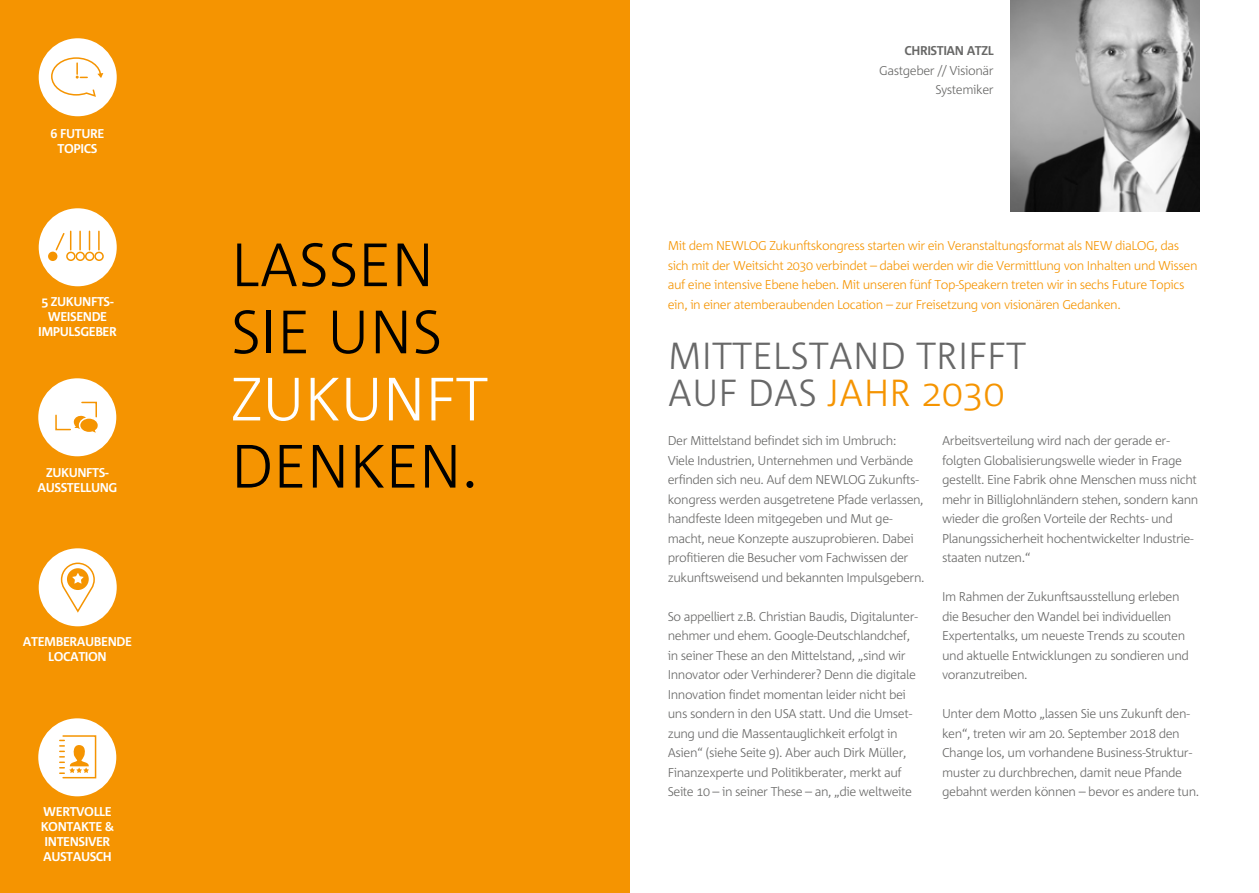
<style>
.page{position:relative;width:1259px;height:893px;background:#fff}
.page>*{position:absolute;margin:0;border:0;box-sizing:border-box;transform-origin:0 0}
.t1{font:300 61.05px/67.2px "Corpid";color:#000}
.t2{font:300 61.05px "Corpid";letter-spacing:-.005em;color:#fff}
.t3{font:300 37.65px/37.5px "Corpid";color:#686868}
.t4{font:300 12.75px/19.5px "Corpid";letter-spacing:-.035em;color:#686867}
.t5{font:300 12.75px/19.5px "Corpid";letter-spacing:-.035em;color:#f59401}
.t6{font:700 12.75px/15px "Corpid";letter-spacing:-.035em;color:#fff;text-align:center}
.t7{font:700 12.75px "Corpid";letter-spacing:-.035em;color:#686867}
.s1{color:#f59401}
</style>
<div class="page">
<div style="left:0;top:0;width:629px;height:893px;background:#f59401"></div>
<img style="left:1010px;top:0;width:189px;height:211px">
<div style="left:39px;top:38px;width:78px;height:78px;background:#fff;border-radius:50%"></div>
<svg style="left:51px;top:57px;width:52px;height:40px"></svg>
<div style="left:39px;top:208px;width:78px;height:78px;background:#fff;border-radius:50%"></div>
<div style="left:66px;top:252px;width:10px;height:9px;border:2px solid #f59401;border-radius:50%"></div>
<div style="left:76px;top:252px;width:9px;height:9px;border:2px solid #f59401;border-radius:50%"></div>
<svg style="left:79px;top:231px;width:2px;height:19px"></svg>
<div style="left:85px;top:252px;width:9px;height:9px;border:2px solid #f59401;border-radius:50%"></div>
<svg style="left:89px;top:231px;width:1px;height:19px"></svg>
<div style="left:94px;top:252px;width:10px;height:9px;border:2px solid #f59401;border-radius:50%"></div>
<svg style="left:98px;top:231px;width:2px;height:19px"></svg>
<div style="left:48px;top:252px;width:9px;height:9px;background:#f59401;border-radius:50%"></div>
<svg style="left:55px;top:231px;width:16px;height:21px"></svg>
<div style="left:38px;top:378px;width:78px;height:78px;background:#fff;border-radius:50%"></div>
<svg style="left:55px;top:401px;width:43px;height:32px"></svg>
<div style="left:39px;top:548px;width:78px;height:78px;background:#fff;border-radius:50%"></div>
<svg style="left:60px;top:562px;width:35px;height:51px"></svg>
<div style="left:38px;top:718px;width:78px;height:78px;background:#fff;border-radius:50%"></div>
<div style="left:62px;top:735px;width:34px;height:43px;border:2px solid #f59401"></div>
<svg style="left:60px;top:740px;width:29px;height:34px"></svg>
<p class="t6" style="left:51px;top:127px;width:55px">6 FUTURE<br>TOPICS</p>
<p class="t6" style="left:38px;top:294px;width:80px">5 ZUKUNFTS-<br>WEISENDE<br>IMPULSGEBER</p>
<p class="t6" style="left:38px;top:466px;width:81px">ZUKUNFTS-<br>AUSSTELLUNG</p>
<p class="t6" style="left:23px;top:634px;width:111px">ATEMBERAUBENDE<br>LOCATION</p>
<p class="t6" style="left:41px;top:804px;width:75px">WERTVOLLE<br>KONTAKTE &amp;<br>INTENSIVER<br>AUSTAUSCH</p>
<h1 class="t1" style="left:231px;top:232px;width:213px">LASSEN<br>SIE UNS</h1>
<h1 class="t2" style="left:231px;top:366px;width:259px">ZUKUNFT</h1>
<h1 class="t1" style="left:231px;top:433px;width:249px">DENKEN.</h1>
<p class="t7" style="left:904px;top:44px;width:91px">CHRISTIAN ATZL</p>
<p class="t4" style="left:879px;top:61px;width:116px;text-align:right">Gastgeber // Visionär<br>Systemiker</p>
<p class="t5" style="left:668px;top:236px;width:531px">Mit dem NEWLOG Zukunftskongress starten wir ein Veranstaltungsformat als NEW diaLOG, das sich mit der Weitsicht 2030 verbindet – dabei werden wir die Vermittlung von Inhalten und Wissen auf eine intensive Ebene heben. Mit unseren fünf Top-Speakern treten wir in sechs Future Topics ein, in einer atemberaubenden Location – zur Freisetzung von visionären Gedanken.</p>
<h2 class="t3" style="left:668px;top:337px;width:360px">MITTELSTAND TRIFFT<br>AUF DAS <span class="s1">JAHR 2030</span></h2>
<p class="t4" style="left:668px;top:431px;width:258px">Der Mittelstand befindet sich im Umbruch:<br>Viele Industrien, Unternehmen und Verbände erfinden sich neu. Auf dem NEWLOG Zukunfts&shy;kongress werden ausgetretene Pfade verlassen, handfeste Ideen mitgegeben und Mut ge&shy;macht, neue Konzepte auszuprobieren. Dabei profitieren die Besucher vom Fachwissen der zukunftsweisend und bekannten Impulsgebern.</p>
<p class="t4" style="left:668px;top:607px;width:252px">So appelliert z.B. Christian Baudis, Digitalunter&shy;nehmer und ehem. Google-Deutschlandchef, in seiner These an den Mittelstand, „sind wir Innovator oder Verhinderer? Denn die digitale Innovation findet momentan leider nicht bei uns sondern in den USA statt. Und die Umset&shy;zung und die Massentauglichkeit erfolgt in Asien“ (siehe Seite 9). Aber auch Dirk Müller, Finanzexperte und Politikberater, merkt auf Seite 10 – in seiner These – an, „die weltweite</p>
<p class="t4" style="left:942px;top:431px;width:258px">Arbeitsverteilung wird nach der gerade er&shy;folgten Globalisierungswelle wieder in Frage gestellt. Eine Fabrik ohne Menschen muss nicht mehr in Billiglohnländern stehen, sondern kann wieder die großen Vorteile der Rechts- und Planungssicherheit hochentwickelter Industrie&shy;staaten nutzen.“</p>
<p class="t4" style="left:942px;top:587px;width:248px">Im Rahmen der Zukunftsausstellung erleben die Besucher den Wandel bei individuellen Expertentalks, um neueste Trends zu scouten und aktuelle Entwicklungen zu sondieren und voranzutreiben.</p>
<p class="t4" style="left:942px;top:704px;width:259px">Unter dem Motto „lassen Sie uns Zukunft den&shy;ken“, treten wir am 20. September 2018 den Change los, um vorhandene Business-Struktur&shy;muster zu durchbrechen, damit neue Pfande gebahnt werden können – bevor es andere tun.</p>
</div>
